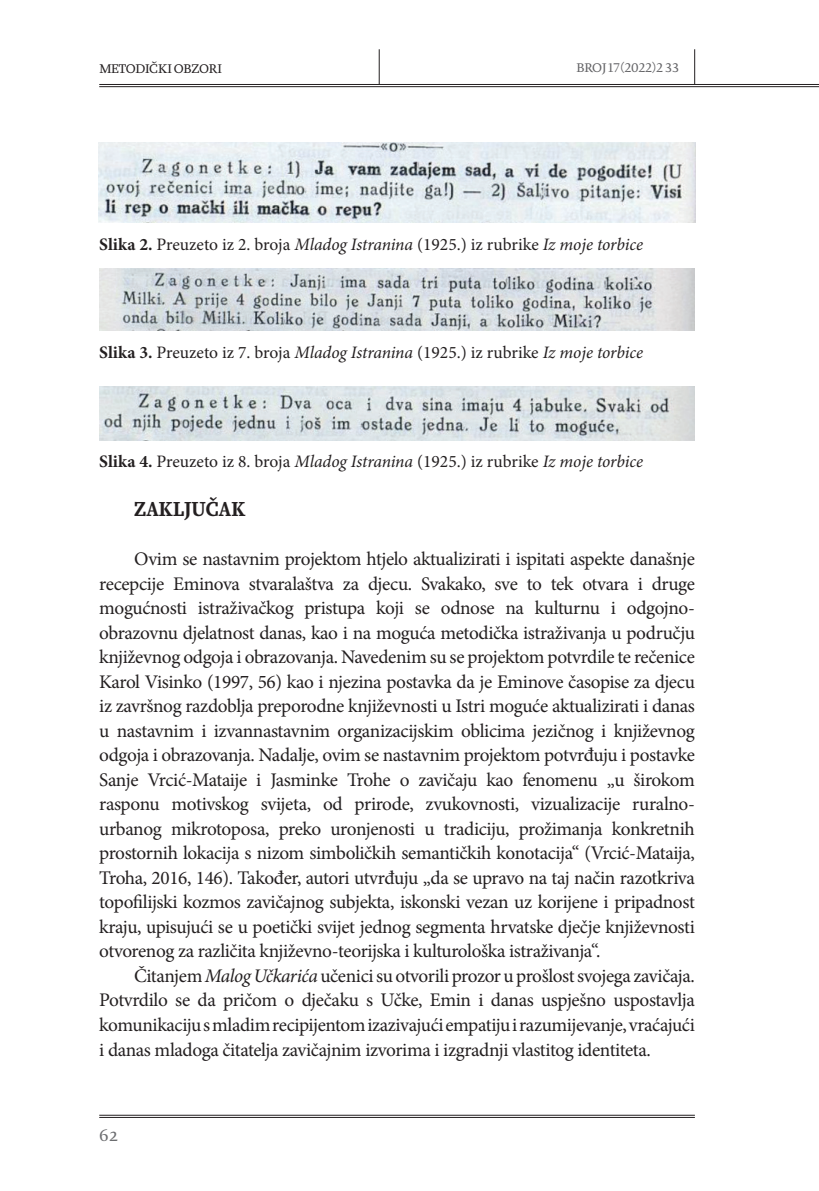
<style>
.page{position:relative;width:819px;height:1191px;background:#fff}
.page>*{position:absolute;margin:0;border:0;box-sizing:border-box;transform-origin:0 0}
.t1{font:700 21px "Brioni Std";letter-spacing:.01em;color:#231f20;scale:.9 1}
.t2{font:19.25px/24.5px "Minion Pro";letter-spacing:-.02em;color:#231f20;text-align:justify}
.t3{font:17.5px "Minion Pro";color:#231f20}
.t4{font:300 17.5px "Brioni Std";color:#6c6d70}
.t5{font:300 13.12px "Brioni Std";letter-spacing:-.03em;color:#231f20}
.t6{font:300 13.12px "Brioni Std";letter-spacing:-.02em;color:#636366}
.s1{font-weight:700}
.s2{font-style:italic}
</style>
<div class="page">
<hr style="left:99px;top:84px;width:720px;height:1px;background:#231f20">
<hr style="left:99px;top:86px;width:720px;height:1px;background:#231f20">
<hr style="left:99px;top:1115px;width:595px;height:1px;background:#231f20">
<hr style="left:99px;top:1117px;width:595px;height:1px;background:#231f20">
<hr style="left:379px;top:49px;width:1px;height:35px;background:#231f20">
<hr style="left:694px;top:49px;width:1px;height:35px;background:#231f20">
<img style="left:99px;top:143px;width:596px;height:80px">
<img style="left:99px;top:268px;width:595px;height:63px">
<img style="left:99px;top:386px;width:595px;height:54px">
<p class="t5" style="left:99px;top:60px;width:124px">METODIČKI OBZORI</p>
<p class="t6" style="left:576px;top:59px;width:104px">BROJ 17(2022)2 33</p>
<p class="t3" style="left:99px;top:232px;width:545px"><span class="s1">Slika 2.</span> Preuzeto iz 2. broja <span class="s2">Mladog Istranina</span> (1925.) iz rubrike <span class="s2">Iz moje torbice</span></p>
<p class="t3" style="left:99px;top:340px;width:545px"><span class="s1">Slika 3.</span> Preuzeto iz 7. broja <span class="s2">Mladog Istranina</span> (1925.) iz rubrike <span class="s2">Iz moje torbice</span></p>
<p class="t3" style="left:99px;top:450px;width:545px"><span class="s1">Slika 4.</span> Preuzeto iz 8. broja <span class="s2">Mladog Istranina</span> (1925.) iz rubrike <span class="s2">Iz moje torbice</span></p>
<p class="t1" style="left:134px;top:495px;width:125px">ZAKLJUČAK</p>
<p class="t2" style="left:99px;top:547px;width:597px;text-indent:35px">Ovim se nastavnim projektom htjelo aktualizirati i ispitati aspekte današnje recepcije Eminova stvaralaštva za djecu. Svakako, sve to tek otvara i druge mogućnosti istraživačkog pristupa koji se odnose na kulturnu i odgojno&shy;obrazovnu djelatnost danas, kao i na moguća metodička istraživanja u području književnog odgoja i obrazovanja. Navedenim su se projektom potvrdile te rečenice Karol Visinko (1997, 56) kao i njezina postavka da je Eminove časopise za djecu iz završnog razdoblja preporodne književnosti u Istri moguće aktualizirati i danas u nastavnim i izvannastavnim organizacijskim oblicima jezičnog i književnog odgoja i obrazovanja. Nadalje, ovim se nastavnim projektom potvrđuju i postavke Sanje Vrcić-Mataije i Jasminke Trohe o zavičaju kao fenomenu „u širokom rasponu motivskog svijeta, od prirode, zvukovnosti, vizualizacije ruralno&shy;urbanog mikrotoposa, preko uronjenosti u tradiciju, prožimanja konkretnih prostornih lokacija s nizom simboličkih semantičkih konotacija“ (Vrcić-Mataija, Troha, 2016, 146). Također, autori utvrđuju „da se upravo na taj način razotkriva topofilijski kozmos zavičajnog subjekta, iskonski vezan uz korijene i pripadnost kraju, upisujući se u poetički svijet jednog segmenta hrvatske dječje književnosti otvorenog za različita književno-teorijska i kulturološka istraživanja“.</p>
<p class="t2" style="left:99px;top:963px;width:597px;text-indent:35px">Čitanjem <span class="s2">Malog Učkarića</span> učenici su otvorili prozor u prošlost svojega zavičaja.<br>Potvrdilo se da pričom o dječaku s Učke, Emin i danas uspješno uspostavlja komunikaciju s mladim recipijentom izazivajući empatiju i razumijevanje, vraćajući i danas mladoga čitatelja zavičajnim izvorima i izgradnji vlastitog identiteta.</p>
<p class="t4" style="left:99px;top:1123px;width:20px">62</p>
</div>
